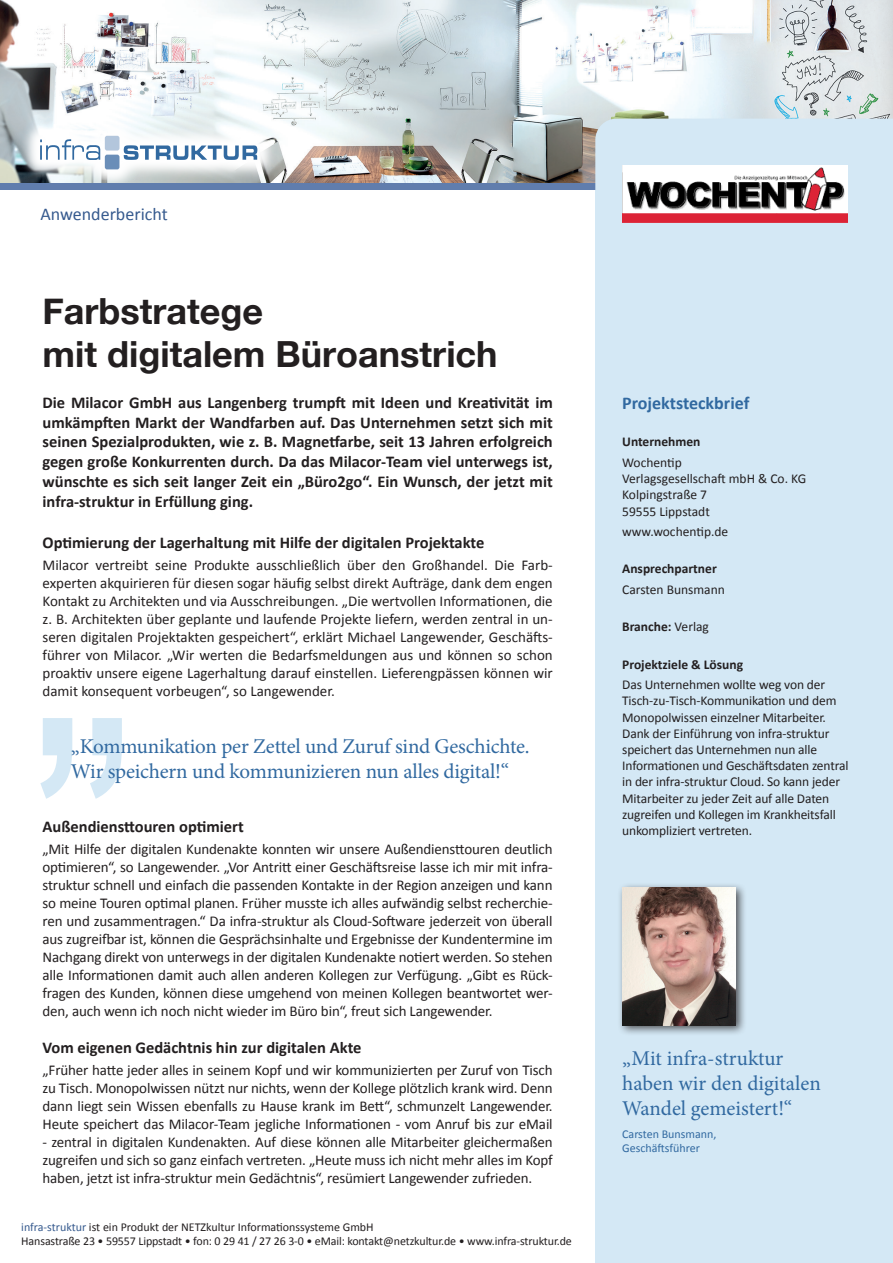
<style>
.page{position:relative;width:893px;height:1263px;background:#fff}
.page>*{position:absolute;margin:0;border:0;box-sizing:border-box;transform-origin:0 0}
.Überschrift_1{font:700 36px/43.2px "Helvetica Neue";color:#231f20}
.Zitat{font:21px/25.2px "Minion Pro";letter-spacing:-.01em;color:#3169a0}
.Überschrift_1_Sideba{font:700 18px "Calibri";color:#3169a0}
.t1{font:18px "Calibri";color:#365a8e}
.Einleitung{font:700 16.5px/19.8px "Calibri";color:#231f20;text-align:justify}
.Zwischenüberschrift{font:700 16.5px "Calibri";color:#231f20}
.Fließtext{font:15px/18px "Calibri";letter-spacing:-.01em;color:#231f20;text-align:justify}
.Fließtext_Sidebar{font:13.5px/16.2px "Calibri";letter-spacing:-.01em;color:#231f20}
.Überschrift_2_Sideba{font:700 13.5px "Calibri";color:#231f20}
.t2{font:12px/14.4px "Calibri";letter-spacing:-.01em;color:#231f20}
.Zitat_Autor{font:12px "Calibri";color:#3169a0}
.s1{color:#365a8e}
.s2{font-weight:400}
</style>
<div class="page">
<div style="left:595px;top:0;width:298px;height:1263px;background:#d4e8f5"></div>
<img style="left:0;top:0;width:893px;height:183px">
<svg style="left:20px;top:116px;width:258px;height:74px"></svg>
<svg style="left:40px;top:139px;width:60px;height:21px"></svg>
<svg style="left:124px;top:145px;width:133px;height:15px"></svg>
<div style="left:105px;top:155px;width:14px;height:14px;background:#6a8eb8;border-radius:2px"></div>
<div style="left:105px;top:136px;width:14px;height:15px;background:#b3c6dc;border-radius:2px"></div>
<div style="left:0;top:183px;width:893px;height:6px;background:#607dad"></div>
<div style="left:617px;top:882px;width:130px;height:154px;background:#231f20;opacity:.75"></div>
<img style="left:622px;top:888px;width:114px;height:137px">
<svg style="left:595px;top:119px;width:298px;height:104px"></svg>
<svg style="left:40px;top:718px;width:82px;height:81px"></svg>
<img style="left:622px;top:166px;width:225px;height:57px">
<p class="t1" style="left:40px;top:203px;width:129px">Anwenderbericht</p>
<p class="Überschrift_1" style="left:43px;top:289px;width:457px">Farbstratege<br>mit digitalem Büroanstrich</p>
<p class="Einleitung" style="left:43px;top:392px;width:512px">Die Milacor GmbH aus Langenberg trumpft mit Ideen und Kreativität im umkämpften Markt der Wandfarben auf. Das Unternehmen setzt sich mit seinen Spezialprodukten, wie z. B. Magnetfarbe, seit 13 Jahren erfolgreich gegen große Konkurrenten durch. Da das Milacor-Team viel unterwegs ist, wünschte es sich seit langer Zeit ein „Büro2go“. Ein Wunsch, der jetzt mit infra-struktur in Erfüllung ging.</p>
<p class="Zwischenüberschrift" style="left:43px;top:532px;width:443px">Optimierung der Lagerhaltung mit Hilfe der digitalen Projektakte</p>
<p class="Fließtext" style="left:43px;top:556px;width:512px">Milacor vertreibt seine Produkte ausschließlich über den Großhandel. Die Farb&shy;experten akquirieren für diesen sogar häufig selbst direkt Aufträge, dank dem engen Kontakt zu Architekten und via Ausschreibungen. „Die wertvollen Informationen, die z. B. Architekten über geplante und laufende Projekte liefern, werden zentral in un&shy;seren digitalen Projektakten gespeichert“, erklärt Michael Langewender, Geschäfts&shy;führer von Milacor. „Wir werten die Bedarfsmeldungen aus und können so schon proaktiv unsere eigene Lagerhaltung darauf einstellen. Lieferengpässen können wir damit konsequent vorbeugen“, so Langewender.</p>
<p class="Zitat" style="left:71px;top:734px;width:460px">„Kommunikation per Zettel und Zuruf sind Geschichte.<br>Wir speichern und kommunizieren nun alles digital!“</p>
<p class="Zwischenüberschrift" style="left:43px;top:816px;width:203px">Außendiensttouren optimiert</p>
<p class="Fließtext" style="left:43px;top:840px;width:512px">„Mit Hilfe der digitalen Kundenakte konnten wir unsere Außendiensttouren deutlich optimieren“, so Langewender. „Vor Antritt einer Geschäftsreise lasse ich mir mit infra&shy;struktur schnell und einfach die passenden Kontakte in der Region anzeigen und kann so meine Touren optimal planen. Früher musste ich alles aufwändig selbst recherchie&shy;ren und zusammentragen.“ Da infra-struktur als Cloud-Software jederzeit von überall aus zugreifbar ist, können die Gesprächsinhalte und Ergebnisse der Kundentermine im Nachgang direkt von unterwegs in der digitalen Kundenakte notiert werden. So stehen alle Informationen damit auch allen anderen Kollegen zur Verfügung. „Gibt es Rück&shy;fragen des Kunden, können diese umgehend von meinen Kollegen beantwortet wer&shy;den, auch wenn ich noch nicht wieder im Büro bin“, freut sich Langewender.</p>
<p class="Zwischenüberschrift" style="left:43px;top:1037px;width:320px">Vom eigenen Gedächtnis hin zur digitalen Akte</p>
<p class="Fließtext" style="left:43px;top:1061px;width:512px">„Früher hatte jeder alles in seinem Kopf und wir kommunizierten per Zuruf von Tisch zu Tisch. Monopolwissen nützt nur nichts, wenn der Kollege plötzlich krank wird. Denn dann liegt sein Wissen ebenfalls zu Hause krank im Bett“, schmunzelt Langewender.<br>Heute speichert das Milacor-Team jegliche Informationen - vom Anruf bis zur eMail</p>
<p class="Fließtext" style="left:43px;top:1133px;width:512px">- zentral in digitalen Kundenakten. Auf diese können alle Mitarbeiter gleichermaßen zugreifen und sich so ganz einfach vertreten. „Heute muss ich nicht mehr alles im Kopf haben, jetzt ist infra-struktur mein Gedächtnis“, resümiert Langewender zufrieden.</p>
<p class="t2" style="left:21px;top:1219px;width:552px"><span class="s1">infra-struktur</span> ist ein Produkt der NETZkultur Informationssysteme GmbH<br>Hansastraße 23 • 59557 Lippstadt • fon: 0 29 41 / 27 26 3-0 • eMail: kontakt@netzkultur.de • www.infra-struktur.de</p>
<p class="Überschrift_1_Sideba" style="left:622px;top:391px;width:129px">Projektsteckbrief</p>
<p class="Überschrift_2_Sideba" style="left:622px;top:433px;width:80px">Unternehmen</p>
<p class="Fließtext_Sidebar" style="left:622px;top:454px;width:61px">Wochentip</p>
<p class="Fließtext_Sidebar" style="left:622px;top:471px;width:185px">Verlagsgesellschaft mbH &amp; Co. KG</p>
<p class="Fließtext_Sidebar" style="left:622px;top:487px;width:86px">Kolpingstraße 7</p>
<p class="Fließtext_Sidebar" style="left:622px;top:503px;width:89px">59555 Lippstadt</p>
<p class="Fließtext_Sidebar" style="left:622px;top:523px;width:108px">www.wochentip.de</p>
<p class="Überschrift_2_Sideba" style="left:622px;top:560px;width:96px">Ansprechpartner</p>
<p class="Fließtext_Sidebar" style="left:622px;top:581px;width:104px">Carsten Bunsmann</p>
<p class="Überschrift_2_Sideba" style="left:622px;top:618px;width:88px">Branche: <span class="s2">Verlag</span></p>
<p class="Überschrift_2_Sideba" style="left:622px;top:656px;width:122px">Projektziele &amp; Lösung</p>
<p class="Fließtext_Sidebar" style="left:622px;top:677px;width:228px">Das Unternehmen wollte weg von der Tisch-zu-Tisch-Kommunikation und dem Monopolwissen einzelner Mitarbeiter.<br>Dank der Einführung von infra-struktur speichert das Unternehmen nun alle Informationen und Geschäftsdaten zentral in der infra-struktur Cloud. So kann jeder Mitarbeiter zu jeder Zeit auf alle Daten zugreifen und Kollegen im Krankheitsfall unkompliziert vertreten.</p>
<p class="Zitat" style="left:622px;top:1045px;width:200px">„Mit infra-struktur haben wir den digitalen<br>Wandel gemeistert!“</p>
<p class="Zitat_Autor" style="left:622px;top:1126px;width:96px">Carsten Bunsmann,</p>
<p class="Zitat_Autor" style="left:622px;top:1141px;width:79px">Geschäftsführer</p>
</div>
